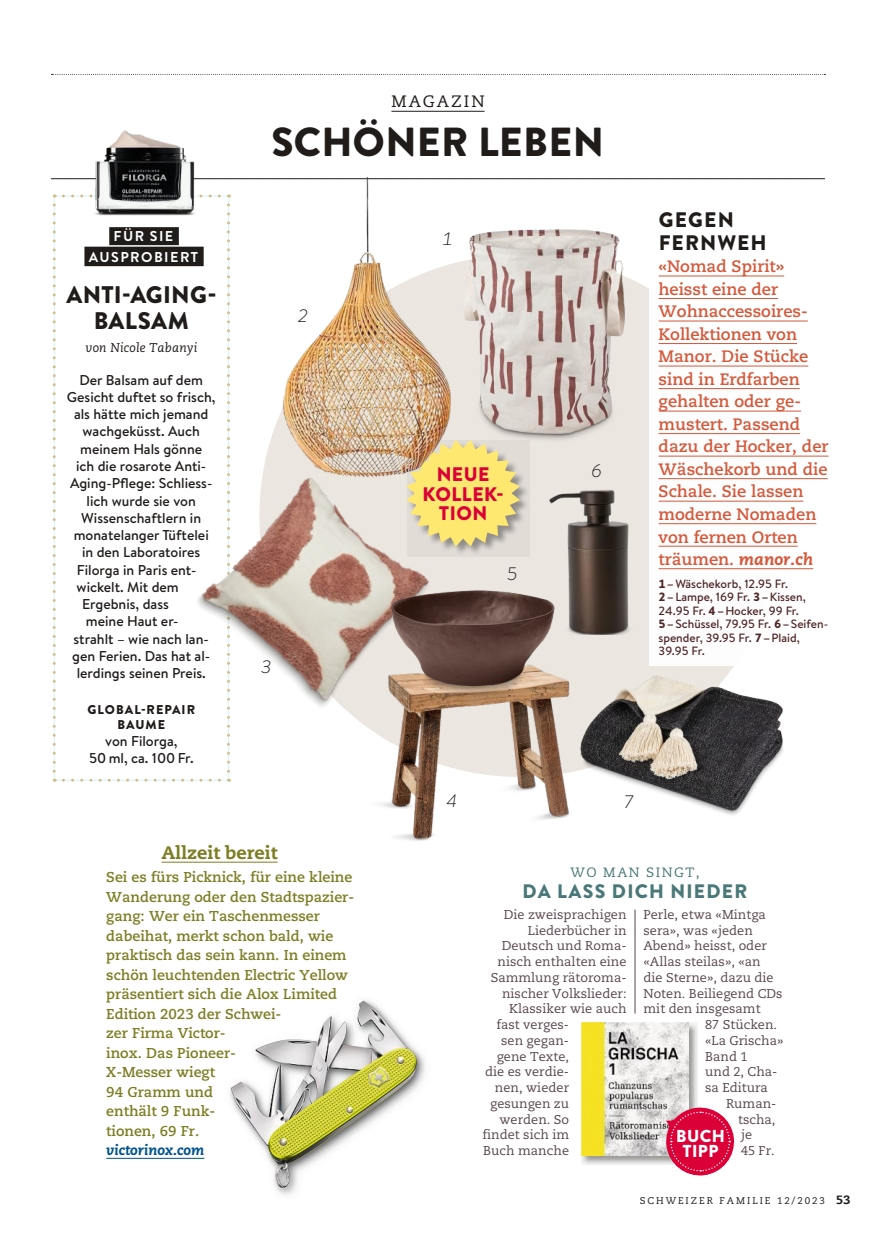
<style>
.page{position:relative;width:893px;height:1234px;background:#fff}
.page>*{position:absolute;margin:0;border:0;box-sizing:border-box;transform-origin:0 0}
.t1{font:40.5px "Brandon Grotesque Black OV AOCUVI";letter-spacing:.01em;color:#1f1c1a}
.t2{font:24px/25.5px "Brandon Grotesque Black OV AOCUVI";letter-spacing:.01em;color:#1f1c1a;text-align:center}
.t3{font:21px/22.5px "Brandon Grotesque Black OV AOCUVI";letter-spacing:.055em;color:#1f1c1a}
.t4{font:19.65px/19.6px "Brandon Text Black OV AOCUVM";letter-spacing:.02em;color:#db0038;text-align:center}
.t5{font:19.5px "Brandon Text Black OV AOCUVM";letter-spacing:.06em;color:#4a7878}
.t6{font:18px "Caecilia Heavy OV AOCUVQ";letter-spacing:.005em;color:#7d7d24}
.t7{font:18px "Brandon Text Light Italic OV AOCUVP";color:#1f1c1a}
.t8{font:17.25px/15.9px "Brandon Text Black OV AOCUVM";letter-spacing:.02em;color:#fff;text-align:center}
.t9{font:16.5px/22.5px "Caecilia Bold OV AOCUVN";color:#d4593b}
.t10{font:16.5px "Caecilia Roman OV AOCUVH";letter-spacing:.125em;color:#1f1c1a}
.t11{font:14.25px/17.2px "Brandon Text Medium OV AOCUVJ";color:#1f1c1a;text-align:center}
.t12{font:14.25px/19.5px "Caecilia Bold OV AOCUVN";color:#7d7d24}
.t13{font:14.25px/21px "Brandon Grotesque Bold OV AOCUVK";letter-spacing:.1em;color:#fff;text-align:center}
.t14{font:14.25px "Caecilia Heavy Italic OV AOCUVO";color:#00548c}
.t15{font:13.5px "Caecilia Roman OV AOCUVH";letter-spacing:.115em;color:#4a7878}
.t16{font:12.75px "Caecilia Roman OV AOCUVH";letter-spacing:.005em;color:#57454d}
.t17{font:12.75px/15px "Brandon Text Black OV AOCUVM";letter-spacing:.08em;color:#1f1c1a;text-align:center}
.t18{font:12.75px "Caecilia Italic OV AOCUVL";letter-spacing:.015em;color:#1f1c1a}
.t19{font:12px/13.5px "Brandon Text Medium OV AOCUVJ";color:#4f2626}
.t20{font:9.75px "Caecilia Roman OV AOCUVH";letter-spacing:.2em;color:#1f1c1a}
.s1{font-family:"Caecilia Heavy Italic OV AOCUVO"}
.s2{font-family:"Brandon Text Black OV AOCUVM"}
.s3{font-family:"Caecilia Heavy OV AOCUVQ";font-size:12px}
</style>
<div class="page">
<svg style="left:52px;top:74px;width:773px;height:1px"></svg>
<hr style="left:51px;top:178px;width:774px;height:1px;background:#1f1c1a">
<svg style="left:53px;top:205px;width:3px;height:576px"></svg>
<svg style="left:63px;top:778px;width:167px;height:3px"></svg>
<svg style="left:227px;top:194px;width:3px;height:577px"></svg>
<svg style="left:54px;top:194px;width:165px;height:3px"></svg>
<hr style="left:391px;top:111px;width:94px;height:1px;background:#1f1c1a">
<div style="left:109px;top:227px;width:70px;height:18px;background:#1f1c1a"></div>
<div style="left:84px;top:246px;width:120px;height:20px;background:#1f1c1a"></div>
<img style="left:78px;top:130px;width:134px;height:86px">
<div style="left:259px;top:254px;width:522px;height:522px;background:#ebe6e0;border-radius:50%"></div>
<div style="left:649px;top:206px;width:183px;height:459px;background:#fff"></div>
<hr style="left:659px;top:275px;width:125px;height:1px;background:#d4593b">
<hr style="left:659px;top:298px;width:119px;height:1px;background:#d4593b">
<hr style="left:659px;top:320px;width:149px;height:1px;background:#d4593b">
<hr style="left:659px;top:343px;width:138px;height:1px;background:#d4593b">
<hr style="left:659px;top:365px;width:149px;height:1px;background:#d4593b">
<hr style="left:659px;top:388px;width:141px;height:1px;background:#d4593b">
<hr style="left:659px;top:410px;width:142px;height:1px;background:#d4593b">
<hr style="left:659px;top:433px;width:141px;height:1px;background:#d4593b">
<hr style="left:659px;top:455px;width:169px;height:1px;background:#d4593b">
<hr style="left:659px;top:478px;width:169px;height:1px;background:#d4593b">
<hr style="left:659px;top:500px;width:144px;height:1px;background:#d4593b">
<hr style="left:659px;top:523px;width:157px;height:1px;background:#d4593b">
<hr style="left:659px;top:545px;width:139px;height:1px;background:#d4593b">
<hr style="left:659px;top:568px;width:154px;height:1px;background:#d4593b">
<img style="left:600px;top:665px;width:183px;height:150px">
<div style="left:406px;top:440px;width:123px;height:116px;background:#1f1c1a;opacity:.45"></div>
<svg style="left:455px;top:460px;width:65px;height:86px;background:#eedc7e"></svg>
<img style="left:549px;top:490px;width:81px;height:144px">
<img style="left:197px;top:450px;width:258px;height:280px">
<img style="left:270px;top:178px;width:185px;height:310px">
<img style="left:357px;top:630px;width:243px;height:211px">
<img style="left:373px;top:568px;width:201px;height:147px">
<img style="left:447px;top:215px;width:195px;height:245px">
<img style="left:230px;top:1000px;width:195px;height:195px">
<hr style="left:106px;top:1157px;width:98px;height:1px;background:#00548c">
<hr style="left:162px;top:861px;width:116px;height:1px;background:#7d7d24">
<hr style="left:635px;top:909px;width:1px;height:104px;background:#57454d">
<div style="left:581px;top:1022px;width:117px;height:142px;background:#1f1c1a;opacity:.45"></div>
<img style="left:582px;top:1022px;width:106px;height:132px">
<svg style="left:666px;top:1105px;width:69px;height:71px"></svg>
<p class="t13" style="left:89px;top:225px;width:111px">FÜR SIE<br>AUSPROBIERT</p>
<h2 class="t2" style="left:67px;top:282px;width:151px">ANTI-AGING-<br>BALSAM</h2>
<p class="t18" style="left:85px;top:340px;width:113px">von Nicole Tabanyi</p>
<p class="t11" style="left:79px;top:371px;width:125px">Der Balsam auf dem</p>
<p class="t11" style="left:67px;top:388px;width:150px">Gesicht duftet so frisch,</p>
<p class="t11" style="left:74px;top:405px;width:136px">als hätte mich jemand</p>
<p class="t11" style="left:83px;top:423px;width:119px">wachgeküsst. Auch</p>
<p class="t11" style="left:80px;top:440px;width:123px">meinem Hals gönne</p>
<p class="t11" style="left:76px;top:457px;width:132px">ich die rosarote Anti-</p>
<p class="t11" style="left:70px;top:474px;width:144px">Aging-Pflege: Schliess-</p>
<p class="t11" style="left:87px;top:492px;width:111px">lich wurde sie von</p>
<p class="t11" style="left:81px;top:509px;width:121px">Wissenschaftlern in</p>
<p class="t11" style="left:74px;top:526px;width:137px">monatelanger Tüftelei</p>
<p class="t11" style="left:82px;top:543px;width:120px">in den Laboratoires</p>
<p class="t11" style="left:77px;top:561px;width:119px">Filorga in Paris ent-</p>
<p class="t11" style="left:77px;top:578px;width:104px">wickelt. Mit dem</p>
<p class="t11" style="left:82px;top:595px;width:88px">Ergebnis, dass</p>
<p class="t11" style="left:86px;top:612px;width:94px">meine Haut er-</p>
<p class="t11" style="left:74px;top:630px;width:137px">strahlt – wie nach lan-</p>
<p class="t11" style="left:72px;top:647px;width:140px">gen Ferien. Das hat al-</p>
<p class="t11" style="left:77px;top:664px;width:131px">lerdings seinen Preis.</p>
<p class="t17" style="left:88px;top:701px;width:109px">GLOBAL-REPAIR<br>BAUME</p>
<p class="t11" style="left:89px;top:732px;width:106px">von Filorga,<br>50 ml, ca. 100 Fr.</p>
<p class="t10" style="left:391px;top:91px;width:95px">MAGAZIN</p>
<h1 class="t1" style="left:271px;top:119px;width:334px">SCHÖNER LEBEN</h1>
<h3 class="t7" style="left:298px;top:305px;width:12px">2</h3>
<h3 class="t7" style="left:261px;top:656px;width:12px">3</h3>
<h3 class="t7" style="left:442px;top:228px;width:12px">1</h3>
<h3 class="t4" style="left:423px;top:464px;width:83px">NEUE<br>KOLLEK-<br>TION</h3>
<h3 class="t7" style="left:507px;top:563px;width:12px">5</h3>
<h3 class="t7" style="left:591px;top:460px;width:12px">6</h3>
<h3 class="t7" style="left:446px;top:789px;width:12px">4</h3>
<h3 class="t7" style="left:623px;top:790px;width:12px">7</h3>
<h3 class="t6" style="left:162px;top:841px;width:118px">Allzeit bereit</h3>
<h3 class="t3" style="left:659px;top:209px;width:110px">GEGEN<br>FERNWEH</h3>
<p class="t9" style="left:659px;top:255px;width:171px">«Nomad Spirit» heisst eine der<br>Wohnaccessoires-<br>Kollektionen von<br>Manor. Die Stücke sind in Erdfarben gehalten oder ge&shy;mustert. Passend dazu der Hocker, der<br>Wäschekorb und die<br>Schale. Sie lassen moderne Nomaden von fernen Orten träumen. <span class="s1">manor.ch</span></p>
<p class="t19" style="left:659px;top:576px;width:171px"><span class="s2">1–</span>Wäschekorb, 12.95 Fr.<br><span class="s2">2–</span>Lampe, 169 Fr. <span class="s2">3–</span>Kissen,<br>24.95 Fr. <span class="s2">4–</span>Hocker, 99 Fr.<br><span class="s2">5–</span>Schüssel, 79.95 Fr. <span class="s2">6–</span>Seifen&shy;spender, 39.95 Fr. <span class="s2">7–</span>Plaid,<br>39.95 Fr.</p>
<p class="t12" style="left:106px;top:867px;width:249px">Sei es fürs Picknick, für eine kleine<br>Wanderung oder den Stadtspazier&shy;gang: Wer ein Taschenmesser dabeihat, merkt schon bald, wie praktisch das sein kann. In einem schön leuchtenden Electric Yellow präsentiert sich die Alox Limited<br>Edition 2023 der Schwei-<br>zer Firma Victor-<br>inox. Das Pioneer-<br>X-Messer wiegt<br>94 Gramm und<br>enthält 9 Funk-<br>tionen, 69 Fr.</p>
<p class="t14" style="left:106px;top:1141px;width:100px">victorinox.com</p>
<p class="t15" style="left:570px;top:864px;width:131px">WO MAN SINGT,</p>
<h3 class="t5" style="left:523px;top:879px;width:226px">DA LASS DICH NIEDER</h3>
<p class="t16" style="left:504px;top:906px;width:124px">Die zweisprachigen</p>
<p class="t16" style="left:528px;top:922px;width:100px">Liederbücher in</p>
<p class="t16" style="left:502px;top:938px;width:126px">Deutsch und Roma-</p>
<p class="t16" style="left:497px;top:954px;width:131px">nisch enthalten eine</p>
<p class="t16" style="left:491px;top:969px;width:137px">Sammlung rätoroma-</p>
<p class="t16" style="left:502px;top:985px;width:126px">nischer Volkslieder:</p>
<p class="t16" style="left:509px;top:1001px;width:119px">Klassiker wie auch</p>
<p class="t16" style="left:496px;top:1017px;width:74px">fast verges-</p>
<p class="t16" style="left:501px;top:1032px;width:69px">sen gegan-</p>
<p class="t16" style="left:497px;top:1048px;width:74px">gene Texte,</p>
<p class="t16" style="left:485px;top:1064px;width:85px">die es verdie-</p>
<p class="t16" style="left:495px;top:1080px;width:76px">nen, wieder</p>
<p class="t16" style="left:490px;top:1095px;width:80px">gesungen zu</p>
<p class="t16" style="left:499px;top:1111px;width:71px">werden. So</p>
<p class="t16" style="left:482px;top:1127px;width:88px">findet sich im</p>
<p class="t16" style="left:483px;top:1142px;width:87px">Buch manche</p>
<p class="t16" style="left:643px;top:906px;width:124px">Perle, etwa «Mintga</p>
<p class="t16" style="left:643px;top:922px;width:111px">sera», was «jeden</p>
<p class="t16" style="left:643px;top:938px;width:125px">Abend» heisst, oder</p>
<p class="t16" style="left:643px;top:953px;width:119px">«Allas steilas», «an</p>
<p class="t16" style="left:643px;top:969px;width:132px">die Sterne», dazu die</p>
<p class="t16" style="left:643px;top:985px;width:141px">Noten. Beiliegend CDs</p>
<p class="t16" style="left:643px;top:1001px;width:119px">mit den insgesamt</p>
<p class="t16" style="left:705px;top:1016px;width:73px">87 Stücken.</p>
<p class="t16" style="left:705px;top:1032px;width:80px">«La Grischa»</p>
<p class="t16" style="left:705px;top:1048px;width:44px">Band 1</p>
<p class="t16" style="left:705px;top:1064px;width:74px">und 2, Cha-</p>
<p class="t16" style="left:705px;top:1079px;width:64px">sa Editura</p>
<p class="t16" style="left:726px;top:1095px;width:50px">Ruman-</p>
<p class="t16" style="left:738px;top:1111px;width:39px">tscha,</p>
<p class="t16" style="left:741px;top:1127px;width:13px">je</p>
<p class="t16" style="left:741px;top:1142px;width:35px">45 Fr.</p>
<h3 class="t8" style="left:676px;top:1127px;width:50px">BUCH<br>TIPP</h3>
<p class="t20" style="left:640px;top:1194px;width:212px">SCHWEIZER FAMILIE 12/2023 <span class="s3">53</span></p>
</div>
